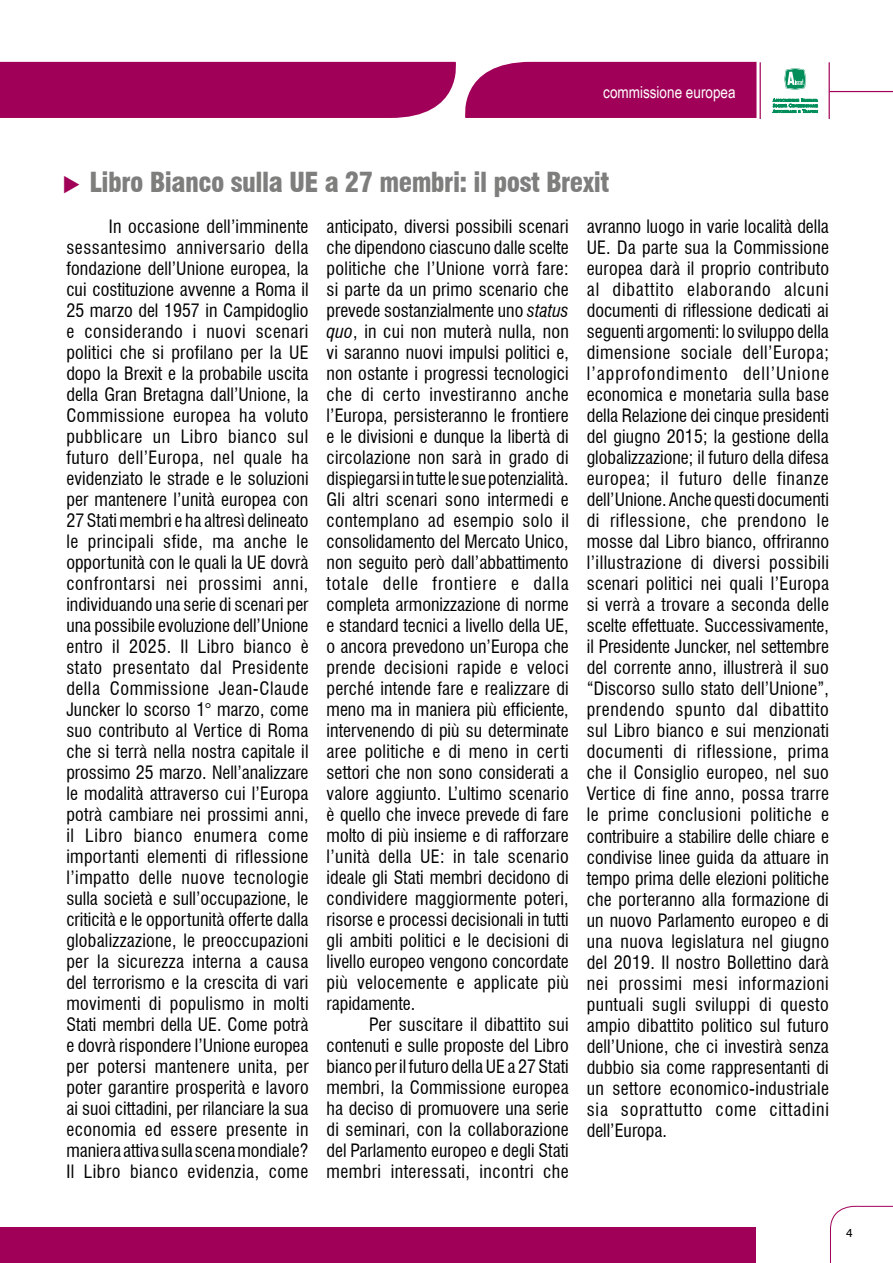
<style>
.page{position:relative;width:893px;height:1263px;background:#fff}
.page>*{position:absolute;margin:0;border:0;box-sizing:border-box;transform-origin:0 0}
.t1{font:900 condensed 27px "Swiss 721 BT";letter-spacing:-.02em;color:#7e7e7d}
.t2{font:condensed 18px/21px "Swiss 721 BT";letter-spacing:.025em;color:#000;text-align:justify}
.t3{font:16.5px "Arial Narrow";color:#fff}
.t4{font:12px "Swiss 721 BT";color:#000}
.s1{font-style:italic}
</style>
<div class="page">
<svg style="left:830px;top:1205px;width:63px;height:58px"></svg>
<div style="left:0;top:1227px;width:755px;height:36px;background:#a00057"></div>
<svg style="left:772px;top:98px;width:46px;height:15px"></svg>
<svg style="left:784px;top:68px;width:23px;height:22px"></svg>
<hr style="left:829px;top:62px;width:1px;height:57px;background:#a00057">
<hr style="left:760px;top:62px;width:1px;height:57px;background:#a00057">
<hr style="left:830px;top:91px;width:63px;height:1px;background:#a00057">
<div style="left:0;top:62px;width:756px;height:56px;background:#a00057"></div>
<p class="t3" style="left:603px;top:80px;width:134px">commissione europea</p>
<h1 class="t1" style="left:90px;top:166px;width:521px">Libro Bianco sulla UE a 27 membri: il post Brexit</h1>
<p class="t2" style="left:66px;top:216px;width:244px;text-indent:43px">In occasione dell’imminente sessantesimo anniversario della fondazione dell’Unione europea, la cui costituzione avvenne a Roma il 25 marzo del 1957 in Campidoglio e considerando i nuovi scenari politici che si profilano per la UE dopo la Brexit e la probabile uscita della Gran Bretagna dall’Unione, la Commissione europea ha voluto pubblicare un Libro bianco sul futuro dell’Europa, nel quale ha evidenziato le strade e le soluzioni per mantenere l’unità europea con 27 Stati membri e ha altresì delineato le principali sfide, ma anche le opportunità con le quali la UE dovrà confrontarsi nei prossimi anni, individuando una serie di scenari per una possibile evoluzione dell’Unione entro il 2025. Il Libro bianco è stato presentato dal Presidente della Commissione Jean-Claude Juncker lo scorso 1° marzo, come suo contributo al Vertice di Roma che si terrà nella nostra capitale il prossimo 25 marzo. Nell’analizzare le modalità attraverso cui l’Europa potrà cambiare nei prossimi anni, il Libro bianco enumera come importanti elementi di riflessione l’impatto delle nuove tecnologie sulla società e sull’occupazione, le criticità e le opportunità offerte dalla globalizzazione, le preoccupazioni per la sicurezza interna a causa del terrorismo e la crescita di vari movimenti di populismo in molti Stati membri della UE. Come potrà e dovrà rispondere l’Unione europea per potersi mantenere unita, per poter garantire prosperità e lavoro ai suoi cittadini, per rilanciare la sua economia ed essere presente in maniera attiva sulla scena mondiale?<br>Il Libro bianco evidenzia, come</p>
<p class="t2" style="left:327px;top:216px;width:244px">anticipato, diversi possibili scenari che dipendono ciascuno dalle scelte politiche che l’Unione vorrà fare: si parte da un primo scenario che prevede sostanzialmente uno <span class="s1">status quo</span>, in cui non muterà nulla, non vi saranno nuovi impulsi politici e, non ostante i progressi tecnologici che di certo investiranno anche l’Europa, persisteranno le frontiere e le divisioni e dunque la libertà di circolazione non sarà in grado di dispiegarsi in tutte le sue potenzialità.<br>Gli altri scenari sono intermedi e contemplano ad esempio solo il consolidamento del Mercato Unico, non seguito però dall’abbattimento totale delle frontiere e dalla completa armonizzazione di norme e standard tecnici a livello della UE, o ancora prevedono un’Europa che prende decisioni rapide e veloci perché intende fare e realizzare di meno ma in maniera più efficiente, intervenendo di più su determinate aree politiche e di meno in certi settori che non sono considerati a valore aggiunto. L’ultimo scenario è quello che invece prevede di fare molto di più insieme e di rafforzare l’unità della UE: in tale scenario ideale gli Stati membri decidono di condividere maggiormente poteri, risorse e processi decisionali in tutti gli ambiti politici e le decisioni di livello europeo vengono concordate più velocemente e applicate più rapidamente.</p>
<p class="t2" style="left:587px;top:216px;width:244px">avranno luogo in varie località della UE. Da parte sua la Commissione europea darà il proprio contributo al dibattito elaborando alcuni documenti di riflessione dedicati ai seguenti argomenti: lo sviluppo della dimensione sociale dell’Europa; l’approfondimento dell’Unione economica e monetaria sulla base della Relazione dei cinque presidenti del giugno 2015; la gestione della globalizzazione; il futuro della difesa europea; il futuro delle finanze dell’Unione. Anche questi documenti di riflessione, che prendono le mosse dal Libro bianco, offriranno l’illustrazione di diversi possibili scenari politici nei quali l’Europa si verrà a trovare a seconda delle scelte effettuate. Successivamente, il Presidente Juncker, nel settembre del corrente anno, illustrerà il suo “Discorso sullo stato dell’Unione”, prendendo spunto dal dibattito sul Libro bianco e sui menzionati documenti di riflessione, prima che il Consiglio europeo, nel suo Vertice di fine anno, possa trarre le prime conclusioni politiche e contribuire a stabilire delle chiare e condivise linee guida da attuare in tempo prima delle elezioni politiche che porteranno alla formazione di un nuovo Parlamento europeo e di una nuova legislatura nel giugno del 2019. Il nostro Bollettino darà nei prossimi mesi informazioni puntuali sugli sviluppi di questo ampio dibattito politico sul futuro dell’Unione, che ci investirà senza dubbio sia come rappresentanti di un settore economico-industriale sia soprattutto come cittadini dell’Europa.</p>
<p class="t2" style="left:327px;top:1014px;width:244px;text-indent:43px">Per suscitare il dibattito sui contenuti e sulle proposte del Libro bianco per il futuro della UE a 27 Stati membri, la Commissione europea ha deciso di promuovere una serie di seminari, con la collaborazione del Parlamento europeo e degli Stati membri interessati, incontri che</p>
<p class="t4" style="left:846px;top:1225px;width:8px">4</p>
</div>
